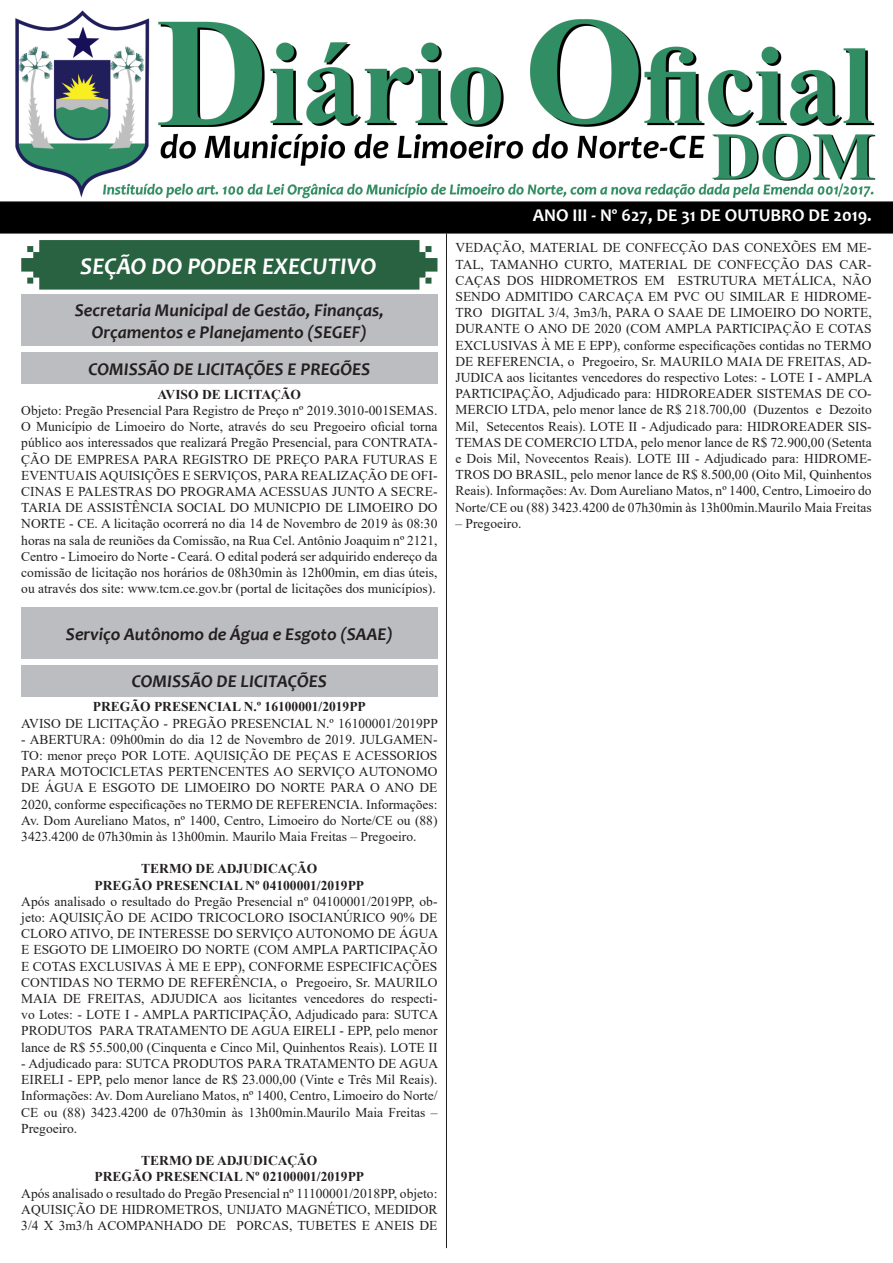
<style>
.page{position:relative;width:893px;height:1263px;background:#fff}
.page>*{position:absolute;margin:0;border:0;box-sizing:border-box;transform-origin:0 0}
.t1{font:italic 700 24px "Candara";color:#fff}
.t2{font:italic 700 18px "Candara";color:#231f20}
.t3{font:700 18px "Candara";color:#fff}
.t4{font:13.5px/16.2px "Times New Roman";color:#231f20;text-align:justify}
.t5{font:700 13.5px "Times New Roman";color:#231f20}
</style>
<div class="page">
<img style="left:0;top:10px;width:893px;height:224px">
<svg style="left:21px;top:240px;width:416px;height:50px;background:#346a4a"></svg>
<hr style="left:446px;top:233px;width:1px;height:1015px;background:#231f20">
<div style="left:21px;top:295px;width:416px;height:51px;background:#bcbdc0"></div>
<div style="left:21px;top:352px;width:416px;height:32px;background:#bcbdc0"></div>
<div style="left:21px;top:608px;width:416px;height:51px;background:#bcbdc0"></div>
<div style="left:21px;top:665px;width:416px;height:32px;background:#bcbdc0"></div>
<p class="t1" style="left:80px;top:251px;width:298px">SEÇÃO DO PODER EXECUTIVO</p>
<p class="t2" style="left:75px;top:299px;width:310px">Secretaria Municipal de Gestão, Finanças,</p>
<p class="t2" style="left:92px;top:321px;width:276px">Orçamentos e Planejamento (SEGEF)</p>
<p class="t2" style="left:88px;top:357px;width:283px">COMISSÃO DE LICITAÇÕES E PREGÕES</p>
<p class="t5" style="left:158px;top:384px;width:145px">AVISO DE LICITAÇÃO</p>
<p class="t4" style="left:21px;top:402px;width:418px">Objeto: Pregão Presencial Para Registro de Preço nº 2019.3010-001SEMAS.<br>O Município de Limoeiro do Norte, através do seu Pregoeiro oficial torna público aos interessados que realizará Pregão Presencial, para CONTRATA-ÇÃO DE EMPRESA PARA REGISTRO DE PREÇO PARA FUTURAS E EVENTUAIS AQUISIÇÕES E SERVIÇOS, PARA REALIZAÇÃO DE OFI-CINAS E PALESTRAS DO PROGRAMA ACESSUAS JUNTO A SECRE-TARIA DE ASSISTÊNCIA SOCIAL DO MUNICPIO DE LIMOEIRO DO NORTE - CE. A licitação ocorrerá no dia 14 de Novembro de 2019 às 08:30 horas na sala de reuniões da Comissão, na Rua Cel. Antônio Joaquim nº 2121, Centro - Limoeiro do Norte - Ceará. O edital poderá ser adquirido endereço da comissão de licitação nos horários de 08h30min às 12h00min, em dias úteis, ou através dos site: www.tcm.ce.gov.br (portal de licitações dos municípios).</p>
<p class="t2" style="left:66px;top:622px;width:328px">Serviço Autônomo de Água e Esgoto (SAAE)</p>
<p class="t2" style="left:132px;top:670px;width:197px">COMISSÃO DE LICITAÇÕES</p>
<p class="t5" style="left:93px;top:697px;width:274px">PREGÃO PRESENCIAL N.º 16100001/2019PP</p>
<p class="t4" style="left:21px;top:715px;width:418px">AVISO DE LICITAÇÃO - PREGÃO PRESENCIAL N.º 16100001/2019PP</p>
<p class="t4" style="left:21px;top:731px;width:418px">- ABERTURA: 09h00min do dia 12 de Novembro de 2019. JULGAMEN-TO: menor preço POR LOTE. AQUISIÇÃO DE PEÇAS E ACESSORIOS PARA MOTOCICLETAS PERTENCENTES AO SERVIÇO AUTONOMO DE ÁGUA E ESGOTO DE LIMOEIRO DO NORTE PARA O ANO DE 2020, conforme especificações no TERMO DE REFERENCIA. Informações:<br>Av. Dom Aureliano Matos, nº 1400, Centro, Limoeiro do Norte/CE ou (88)<br>3423.4200 de 07h30min às 13h00min. Maurilo Maia Freitas – Pregoeiro.</p>
<p class="t5" style="left:141px;top:859px;width:178px">TERMO DE ADJUDICAÇÃO</p>
<p class="t5" style="left:95px;top:875px;width:271px">PREGÃO PRESENCIAL Nº 04100001/2019PP</p>
<p class="t4" style="left:21px;top:893px;width:418px">Após analisado o resultado do Pregão Presencial nº 04100001/2019PP, ob&shy;jeto: AQUISIÇÃO DE ACIDO TRICOCLORO ISOCIANÚRICO 90% DE CLORO ATIVO, DE INTERESSE DO SERVIÇO AUTONOMO DE ÁGUA E ESGOTO DE LIMOEIRO DO NORTE (COM AMPLA PARTICIPAÇÃO E COTAS EXCLUSIVAS À ME E EPP), CONFORME ESPECIFICAÇÕES CONTIDAS NO TERMO DE REFERÊNCIA, o Pregoeiro, Sr. MAURILO MAIA DE FREITAS, ADJUDICA aos licitantes vencedores do respecti&shy;vo Lotes: - LOTE I - AMPLA PARTICIPAÇÃO, Adjudicado para: SUTCA PRODUTOS PARA TRATAMENTO DE AGUA EIRELI - EPP, pelo menor lance de R$ 55.500,00 (Cinquenta e Cinco Mil, Quinhentos Reais). LOTE II</p>
<p class="t4" style="left:21px;top:1055px;width:418px">- Adjudicado para: SUTCA PRODUTOS PARA TRATAMENTO DE AGUA EIRELI - EPP, pelo menor lance de R$ 23.000,00 (Vinte e Três Mil Reais).<br>Informações: Av. Dom Aureliano Matos, nº 1400, Centro, Limoeiro do Norte/ CE ou (88) 3423.4200 de 07h30min às 13h00min.Maurilo Maia Freitas – Pregoeiro.</p>
<p class="t5" style="left:141px;top:1151px;width:178px">TERMO DE ADJUDICAÇÃO</p>
<p class="t5" style="left:95px;top:1167px;width:271px">PREGÃO PRESENCIAL Nº 02100001/2019PP</p>
<p class="t4" style="left:21px;top:1184px;width:418px">Após analisado o resultado do Pregão Presencial nº 11100001/2018PP, objeto:<br>AQUISIÇÃO DE HIDROMETROS, UNIJATO MAGNÉTICO, MEDIDOR 3/4 X 3m3/h ACOMPANHADO DE PORCAS, TUBETES E ANEIS DE</p>
<p class="t3" style="left:533px;top:204px;width:340px">ANO III - Nº 627, DE 31 DE OUTUBRO DE 2019.</p>
<p class="t4" style="left:455px;top:239px;width:418px">VEDAÇÃO, MATERIAL DE CONFECÇÃO DAS CONEXÕES EM ME-TAL, TAMANHO CURTO, MATERIAL DE CONFECÇÃO DAS CAR-CAÇAS DOS HIDROMETROS EM ESTRUTURA METÁLICA, NÃO SENDO ADMITIDO CARCAÇA EM PVC OU SIMILAR E HIDROME-TRO DIGITAL 3/4, 3m3/h, PARA O SAAE DE LIMOEIRO DO NORTE, DURANTE O ANO DE 2020 (COM AMPLA PARTICIPAÇÃO E COTAS EXCLUSIVAS À ME E EPP), conforme especificações contidas no TERMO DE REFERENCIA, o Pregoeiro, Sr. MAURILO MAIA DE FREITAS, AD-JUDICA aos licitantes vencedores do respectivo Lotes: - LOTE I - AMPLA PARTICIPAÇÃO, Adjudicado para: HIDROREADER SISTEMAS DE CO-MERCIO LTDA, pelo menor lance de R$ 218.700,00 (Duzentos e Dezoito Mil, Setecentos Reais). LOTE II - Adjudicado para: HIDROREADER SIS-TEMAS DE COMERCIO LTDA, pelo menor lance de R$ 72.900,00 (Setenta e Dois Mil, Novecentos Reais). LOTE III - Adjudicado para: HIDROME-TROS DO BRASIL, pelo menor lance de R$ 8.500,00 (Oito Mil, Quinhentos Reais). Informações: Av. Dom Aureliano Matos, nº 1400, Centro, Limoeiro do Norte/CE ou (88) 3423.4200 de 07h30min às 13h00min.Maurilo Maia Freitas</p>
<p class="t4" style="left:455px;top:515px;width:67px">– Pregoeiro.</p>
</div>
